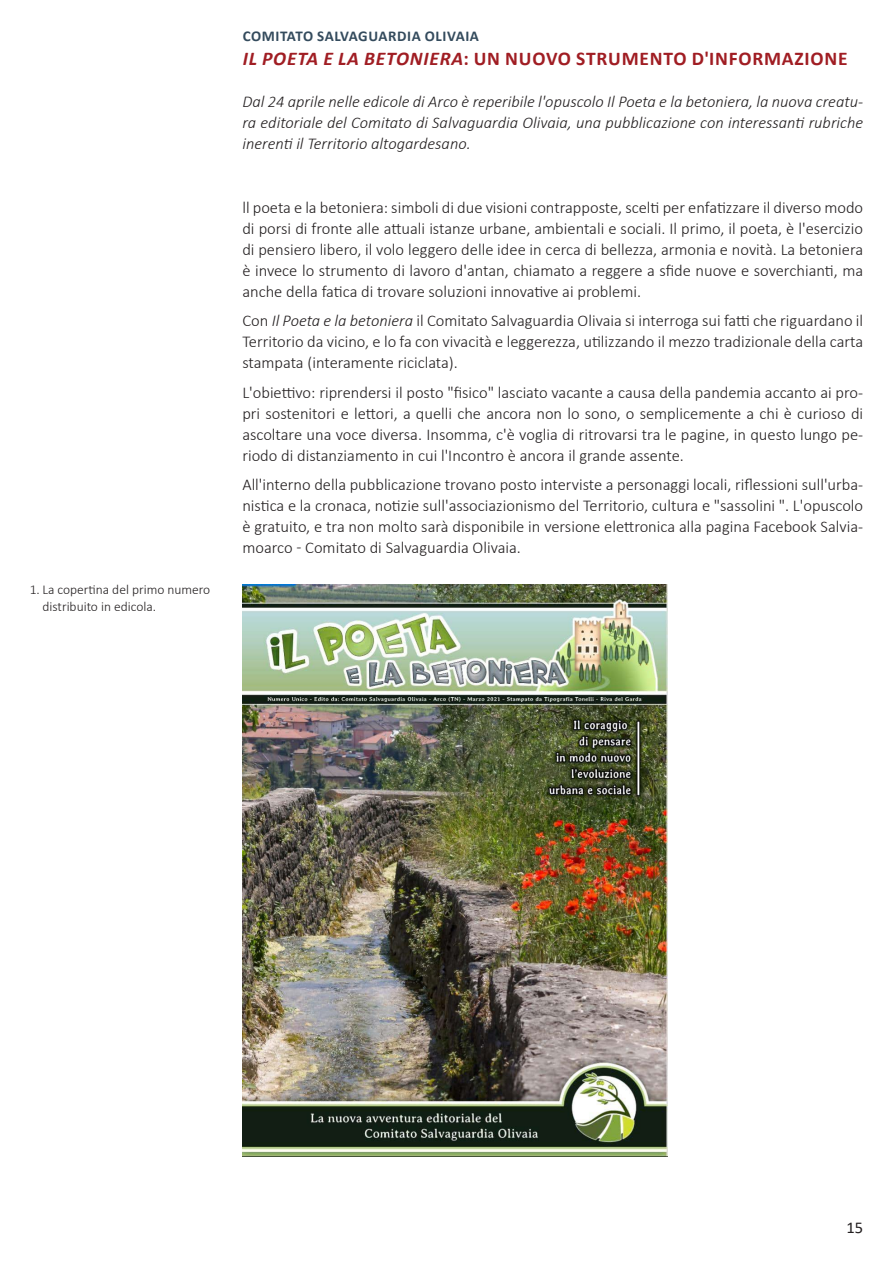
<style>
.page{position:relative;width:893px;height:1263px;background:#fff}
.page>*{position:absolute;margin:0;border:0;box-sizing:border-box;transform-origin:0 0}
.Titolo{font:700 19.5px "Calibri";letter-spacing:.04em;color:#a01d23}
.Testo{font:300 16.5px/21px "Calibri";color:#231f20;text-align:justify}
.Riassunto_o_introduz{font:italic 300 16.5px/21px "Calibri";color:#231f20;text-align:justify}
.t1{font:16.5px "Calibri";color:#231f20}
.Occhiello{font:700 15px "Calibri";letter-spacing:.04em;color:#344b5d}
.Didascalia{font:300 13.5px/16.2px "Calibri";color:#231f20}
.s1{font-style:italic}
</style>
<div class="page">
<img style="left:242px;top:584px;width:426px;height:572px">
<p class="Didascalia" style="left:43px;top:582px;width:169px;text-indent:-13px">1. La copertina del primo numero distribuito in edicola.</p>
<p class="Occhiello" style="left:243px;top:25px;width:238px">COMITATO SALVAGUARDIA OLIVAIA</p>
<p class="Titolo" style="left:243px;top:45px;width:606px"><span class="s1">IL POETA E LA BETONIERA</span>: UN NUOVO STRUMENTO D'INFORMAZIONE</p>
<p class="Riassunto_o_introduz" style="left:242px;top:91px;width:622px">Dal 24 aprile nelle edicole di Arco è reperibile l'opuscolo Il Poeta e la betoniera, la nuova creatu&shy;ra editoriale del Comitato di Salvaguardia Olivaia, una pubblicazione con interessanti rubriche inerenti il Territorio altogardesano.</p>
<p class="Testo" style="left:242px;top:196px;width:622px">ll poeta e la betoniera: simboli di due visioni contrapposte, scelti per enfatizzare il diverso modo di porsi di fronte alle attuali istanze urbane, ambientali e sociali. Il primo, il poeta, è l'esercizio di pensiero libero, il volo leggero delle idee in cerca di bellezza, armonia e novità. La betoniera è invece lo strumento di lavoro d'antan, chiamato a reggere a sfide nuove e soverchianti, ma anche della fatica di trovare soluzioni innovative ai problemi.</p>
<p class="Testo" style="left:242px;top:310px;width:622px">Con <span class="s1">Il Poeta e la betoniera</span> il Comitato Salvaguardia Olivaia si interroga sui fatti che riguardano il Territorio da vicino, e lo fa con vivacità e leggerezza, utilizzando il mezzo tradizionale della carta stampata (interamente riciclata).</p>
<p class="Testo" style="left:242px;top:381px;width:622px">L'obiettivo: riprendersi il posto "fisico" lasciato vacante a causa della pandemia accanto ai pro&shy;pri sostenitori e lettori, a quelli che ancora non lo sono, o semplicemente a chi è curioso di ascoltare una voce diversa. Insomma, c'è voglia di ritrovarsi tra le pagine, in questo lungo pe&shy;riodo di distanziamento in cui l'Incontro è ancora il grande assente.</p>
<p class="Testo" style="left:242px;top:474px;width:622px">All'interno della pubblicazione trovano posto interviste a personaggi locali, riflessioni sull'urba&shy;nistica e la cronaca, notizie sull'associazionismo del Territorio, cultura e "sassolini ". L'opuscolo è gratuito, e tra non molto sarà disponibile in versione elettronica alla pagina Facebook Salvia&shy;moarco Comitato di Salvaguardia Olivaia.</p>
<p class="t1" style="left:846px;top:1216px;width:18px">15</p>
</div>
